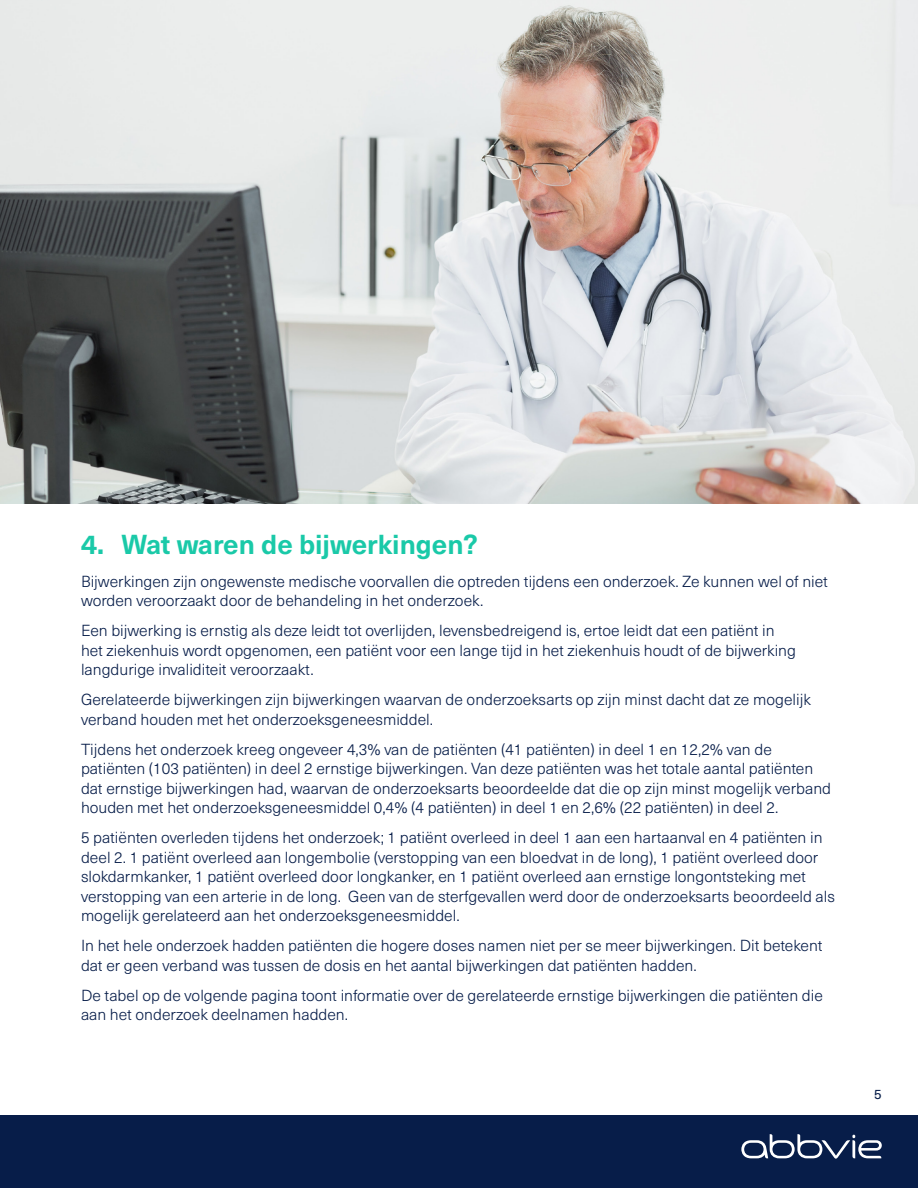
<style>
.page{position:relative;width:918px;height:1188px;background:#fff}
.page>*{position:absolute;margin:0;border:0;box-sizing:border-box;transform-origin:0 0}
.t1{font:700 27px "Neue Haas Unica Pro";color:#1ac9a8}
.t2{font:300 15.75px/19.5px "Neue Haas Unica Pro";color:#071d49}
.t3{font:13.5px "Neue Haas Unica Pro";color:#071d49}
</style>
<div class="page">
<img style="left:0;top:0;width:918px;height:504px">
<div style="left:0;top:1115px;width:918px;height:73px;background:#071d49"></div>
<svg style="left:741px;top:1134px;width:141px;height:25px"></svg>
<h1 class="t1" style="left:81px;top:527px;width:398px">4. Wat waren de bijwerkingen?</h1>
<p class="t2" style="left:81px;top:571px;width:748px">Bijwerkingen zijn ongewenste medische voorvallen die optreden tijdens een onderzoek. Ze kunnen wel of niet worden veroorzaakt door de behandeling in het onderzoek.</p>
<p class="t2" style="left:81px;top:621px;width:717px">Een bijwerking is ernstig als deze leidt tot overlijden, levensbedreigend is, ertoe leidt dat een patiënt in het ziekenhuis wordt opgenomen, een patiënt voor een lange tijd in het ziekenhuis houdt of de bijwerking langdurige invaliditeit veroorzaakt.</p>
<p class="t2" style="left:81px;top:690px;width:732px">Gerelateerde bijwerkingen zijn bijwerkingen waarvan de onderzoeksarts op zijn minst dacht dat ze mogelijk verband houden met het onderzoeksgeneesmiddel.</p>
<p class="t2" style="left:81px;top:739px;width:752px">Tijdens het onderzoek kreeg ongeveer 4,3% van de patiënten (41 patiënten) in deel 1 en 12,2% van de patiënten (103 patiënten) in deel 2 ernstige bijwerkingen. Van deze patiënten was het totale aantal patiënten dat ernstige bijwerkingen had, waarvan de onderzoeksarts beoordeelde dat die op zijn minst mogelijk verband houden met het onderzoeksgeneesmiddel 0,4% (4 patiënten) in deel 1 en 2,6% (22 patiënten) in deel 2.</p>
<p class="t2" style="left:81px;top:828px;width:756px">5 patiënten overleden tijdens het onderzoek; 1 patiënt overleed in deel 1 aan een hartaanval en 4 patiënten in deel 2. 1 patiënt overleed aan longembolie (verstopping van een bloedvat in de long), 1 patiënt overleed door slokdarmkanker, 1 patiënt overleed door longkanker, en 1 patiënt overleed aan ernstige longontsteking met verstopping van een arterie in de long. Geen van de sterfgevallen werd door de onderzoeksarts beoordeeld als mogelijk gerelateerd aan het onderzoeksgeneesmiddel.</p>
<p class="t2" style="left:81px;top:936px;width:743px">In het hele onderzoek hadden patiënten die hogere doses namen niet per se meer bijwerkingen. Dit betekent dat er geen verband was tussen de dosis en het aantal bijwerkingen dat patiënten hadden.</p>
<p class="t2" style="left:81px;top:985px;width:743px">De tabel op de volgende pagina toont informatie over de gerelateerde ernstige bijwerkingen die patiënten die aan het onderzoek deelnamen hadden.</p>
<p class="t3" style="left:874px;top:1086px;width:9px">5</p>
</div>
